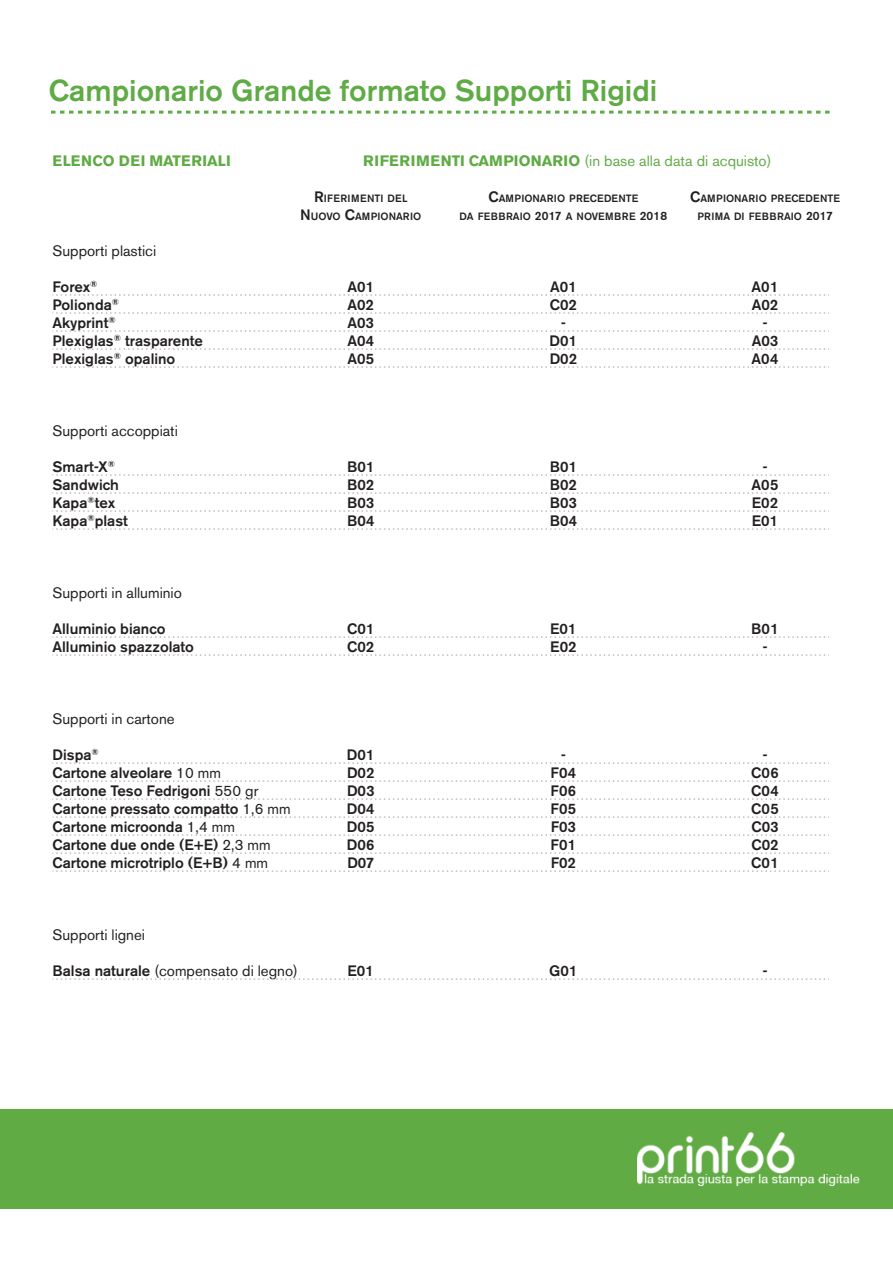
<style>
.page{position:relative;width:893px;height:1263px;background:#fff}
.page>*{position:absolute;margin:0;border:0;box-sizing:border-box;transform-origin:0 0}
.t1{font:500 30px "Akzidenz Grotesk BE";color:#5fab45}
.t2{font:500 15px/18px "Akzidenz Grotesk BE";color:#231f20}
.t3{font:15px "Akzidenz Grotesk BE";color:#231f20}
.t4{font:15px "Akzidenz Grotesk BE";color:#5fab45}
.t5{font:700 15px "Akzidenz Grotesk BE";color:#5fab45}
.t6{font:500 10.5px/18px "Akzidenz Grotesk BE";color:#231f20;text-align:center}
.s1{font-weight:700}
.s2{font-size:15px}
.s3{font-size:12px}
.s4{font-weight:400}
.s5{font-weight:500}
</style>
<div class="page">
<svg style="left:51px;top:111px;width:779px;height:3px"></svg>
<div style="left:0;top:1109px;width:893px;height:100px;background:#61ab44"></div>
<img style="left:637px;top:1133px;width:223px;height:53px">
<svg style="left:52px;top:294px;width:777px;height:2px"></svg>
<svg style="left:52px;top:312px;width:777px;height:2px"></svg>
<svg style="left:52px;top:330px;width:777px;height:2px"></svg>
<svg style="left:52px;top:348px;width:777px;height:2px"></svg>
<svg style="left:52px;top:366px;width:777px;height:2px"></svg>
<svg style="left:52px;top:474px;width:777px;height:2px"></svg>
<svg style="left:52px;top:492px;width:777px;height:2px"></svg>
<svg style="left:52px;top:510px;width:777px;height:2px"></svg>
<svg style="left:52px;top:528px;width:777px;height:2px"></svg>
<svg style="left:52px;top:636px;width:777px;height:2px"></svg>
<svg style="left:52px;top:654px;width:777px;height:2px"></svg>
<svg style="left:52px;top:762px;width:777px;height:2px"></svg>
<svg style="left:52px;top:780px;width:777px;height:2px"></svg>
<svg style="left:52px;top:798px;width:777px;height:2px"></svg>
<svg style="left:52px;top:816px;width:777px;height:2px"></svg>
<svg style="left:52px;top:834px;width:777px;height:2px"></svg>
<svg style="left:52px;top:852px;width:777px;height:2px"></svg>
<svg style="left:52px;top:870px;width:777px;height:2px"></svg>
<svg style="left:52px;top:978px;width:777px;height:2px"></svg>
<h1 class="t1" style="left:49px;top:72px;width:610px">Campionario Grande formato Supporti Rigidi</h1>
<p class="t5" style="left:52px;top:152px;width:180px">ELENCO DEI MATERIALI</p>
<p class="t3" style="left:52px;top:242px;width:105px">Supporti plastici</p>
<p class="t2" style="left:52px;top:278px;width:152px">Forex<sup>®<br></sup>Polionda<sup>®<br></sup>Akyprint<sup>®<br></sup>Plexiglas<sup>®</sup> trasparente<br>Plexiglas<sup>®</sup> opalino</p>
<p class="t3" style="left:52px;top:422px;width:127px">Supporti accoppiati</p>
<p class="t2" style="left:52px;top:458px;width:77px">Smart-X<sup>®<br></sup>Sandwich<br>Kapa<sup>®</sup>tex<br>Kapa<sup>®</sup>plast</p>
<p class="t3" style="left:52px;top:584px;width:131px">Supporti in alluminio</p>
<p class="t2" style="left:52px;top:620px;width:143px">Alluminio bianco<br>Alluminio spazzolato</p>
<p class="t4" style="left:363px;top:152px;width:410px"><span class="s1">RIFERIMENTI CAMPIONARIO</span> (in base alla data di acquisto)</p>
<p class="t6" style="left:460px;top:189px;width:209px"><span class="s2">C</span>AMPIONARIO PRECEDENTE<br>DA FEBBRAIO <span class="s3">2017</span> A NOVEMBRE <span class="s3">2018</span></p>
<p class="t6" style="left:690px;top:189px;width:151px"><span class="s2">C</span>AMPIONARIO PRECEDENTE<br>PRIMA DI FEBBRAIO <span class="s3">2017</span></p>
<p class="t6" style="left:300px;top:189px;width:123px"><span class="s2">R</span>IFERIMENTI DEL<br><span class="s2">N</span>UOVO <span class="s2">C</span>AMPIONARIO</p>
<p class="t2" style="left:347px;top:278px;width:28px;text-align:justify">A01<br>A02<br>A03<br>A04<br>A05</p>
<p class="t2" style="left:347px;top:458px;width:29px;text-align:justify">B01<br>B02<br>B03<br>B04</p>
<p class="t2" style="left:347px;top:620px;width:29px">C01<br>C02</p>
<p class="t2" style="left:549px;top:278px;width:29px;text-align:center">A01<br>C02 -<br>D01<br>D02</p>
<p class="t2" style="left:550px;top:458px;width:29px;text-align:justify">B01<br>B02<br>B03<br>B04</p>
<p class="t2" style="left:550px;top:620px;width:28px">E01<br>E02</p>
<p class="t2" style="left:752px;top:278px;width:28px;text-align:center">A01<br>A02 -<br>A03<br>A04</p>
<p class="t2" style="left:752px;top:458px;width:28px;text-align:center">-<br>A05<br>E02<br>E01</p>
<p class="t2" style="left:751px;top:620px;width:29px;text-align:center">B01 -</p>
<p class="t3" style="left:52px;top:710px;width:124px">Supporti in cartone</p>
<p class="t2" style="left:52px;top:746px;width:240px">Dispa<sup>®<br></sup>Cartone alveolare <span class="s4">10 mm<br></span>Cartone Teso Fedrigoni <span class="s4">550 gr<br></span>Cartone pressato compatto <span class="s4">1,6 mm<br></span>Cartone microonda <span class="s4">1,4 mm<br></span>Cartone due onde (E+E) <span class="s4">2,3 mm<br></span>Cartone microtriplo (E+B) <span class="s4">4 mm</span></p>
<p class="t2" style="left:347px;top:746px;width:29px;text-align:justify">D01<br>D02<br>D03<br>D04<br>D05<br>D06<br>D07</p>
<p class="t2" style="left:551px;top:746px;width:27px;text-align:center">-<br>F04<br>F06<br>F05<br>F03<br>F01<br>F02</p>
<p class="t2" style="left:751px;top:746px;width:29px;text-align:center">-<br>C06<br>C04<br>C05<br>C03<br>C02<br>C01</p>
<p class="t3" style="left:52px;top:926px;width:94px">Supporti lignei</p>
<p class="t3" style="left:52px;top:962px;width:247px"><span class="s5">Balsa naturale</span> (compensato di legno)</p>
<p class="t2" style="left:347px;top:962px;width:28px">E01</p>
<p class="t2" style="left:549px;top:962px;width:30px">G01</p>
<p class="t2" style="left:762px;top:962px;width:7px">-</p>
</div>
